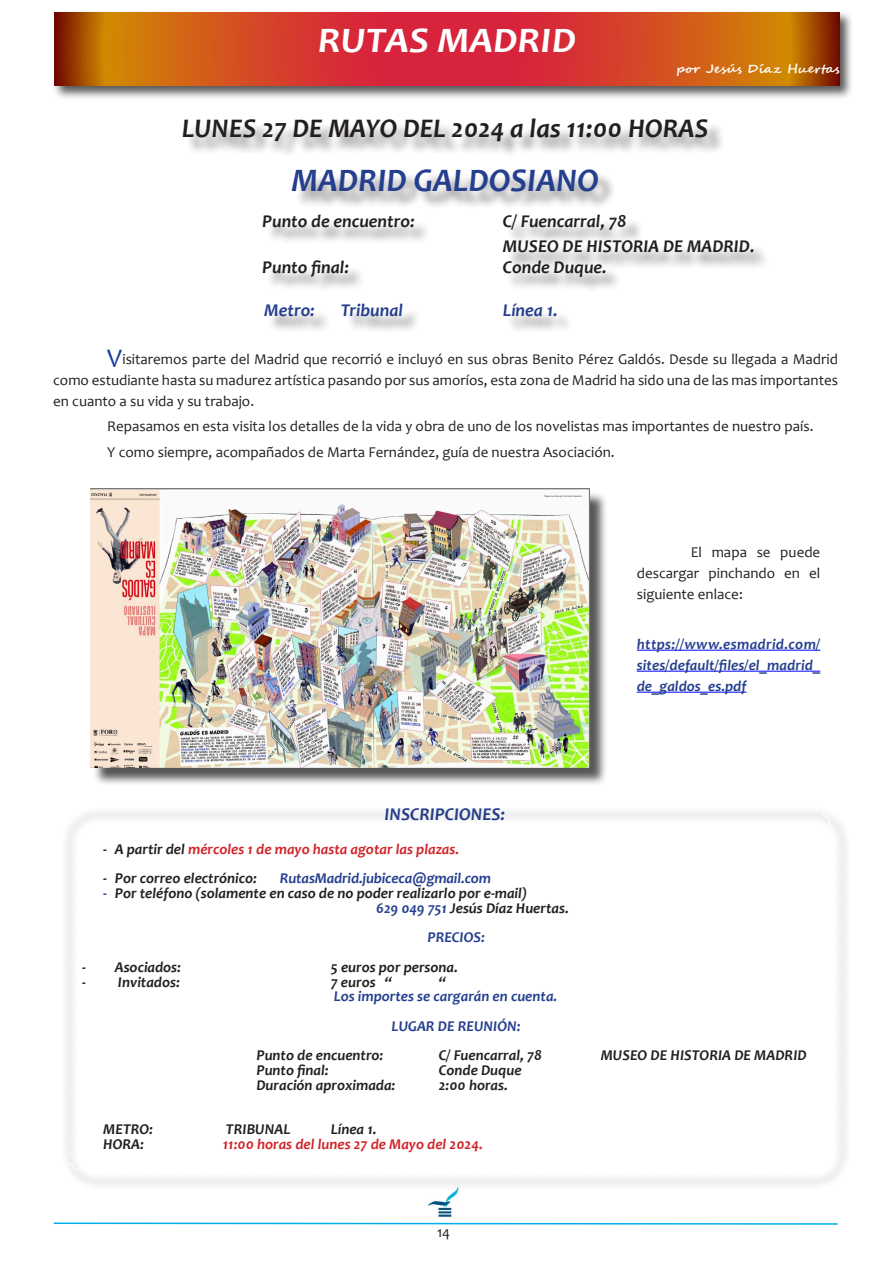
<style>
.page{position:relative;width:893px;height:1263px;background:#fff}
.page>*{position:absolute;margin:0;border:0;box-sizing:border-box;transform-origin:0 0}
.t1{font:italic 700 36px "Candara";color:#fff;scale:1.1 1}
.Normal__Web{font:italic 700 33px "Candara";color:#253f8e}
.Normal__Web-2{font:italic 700 27px "Candara";color:#231f20}
.Normal__Web-3{font:italic 700 18px "Candara";color:#231f20}
.Normal__Web-4{font:italic 700 18px "Candara";color:#253f8e}
.No_Spacing{font:italic 700 18px "Candara";color:#253f8e}
.No_Spacing-2{font:15px/21px "Candara";color:#231f20;text-align:justify}
.No_Spacing-3{font:italic 700 15px "Candara";color:#231f20}
.No_Spacing-4{font:italic 700 15px/21px "Candara";color:#253f8e;text-align:justify}
.No_Spacing-5{font:italic 700 15px "Candara";color:#d1232a}
.t2{font:700 12px "Segoe Script";color:#fff;scale:1.1 1}
.s1{font-size:27px;color:#173d9f}
.s2{color:#231f20}
.s3{color:#253f8e}
</style>
<div class="page">
<svg style="left:53px;top:1222px;width:785px;height:3px"></svg>
<img style="left:428px;top:1191px;width:30px;height:27px">
<div style="left:52px;top:11px;width:802px;height:89px;background:#231f20;opacity:.75"></div>
<svg style="left:54px;top:13px;width:786px;height:73px;background:#ce4721"></svg>
<div style="left:186px;top:121px;width:585px;height:213px;background:#231f20;opacity:.5"></div>
<div style="left:93px;top:491px;width:515px;height:295px;background:#231f20;opacity:.75"></div>
<img style="left:91px;top:488px;width:498px;height:279px">
<hr style="left:637px;top:650px;width:183px;height:1px;background:#00f">
<hr style="left:637px;top:671px;width:183px;height:1px;background:#00f">
<hr style="left:637px;top:692px;width:109px;height:1px;background:#00f">
<p class="t1" style="left:318px;top:18px;width:236px">RUTAS MADRID</p>
<p class="t2" style="left:677px;top:59px;width:150px">por Jesús Díaz Huertas</p>
<p class="Normal__Web-2" style="left:182px;top:112px;width:528px">LUNES 27 DE MAYO DEL 2024 a las 11:00 HORAS</p>
<p class="Normal__Web" style="left:291px;top:160px;width:309px">MADRID GALDOSIANO</p>
<p class="Normal__Web-3" style="left:262px;top:210px;width:154px">Punto de encuentro:</p>
<p class="Normal__Web-3" style="left:503px;top:210px;width:125px">C/ Fuencarral, 78</p>
<p class="Normal__Web-3" style="left:503px;top:236px;width:253px">MUSEO DE HISTORIA DE MADRID.</p>
<p class="Normal__Web-3" style="left:262px;top:257px;width:88px">Punto final:</p>
<p class="Normal__Web-3" style="left:503px;top:257px;width:105px">Conde Duque.</p>
<p class="Normal__Web-4" style="left:264px;top:299px;width:52px">Metro:</p>
<p class="Normal__Web-4" style="left:341px;top:299px;width:64px">Tribunal</p>
<p class="Normal__Web-4" style="left:503px;top:299px;width:56px">Línea 1.</p>
<p class="No_Spacing-2" style="left:53px;top:349px;width:786px;text-indent:54px"><span class="s1">V</span>isitaremos parte del Madrid que recorrió e incluyó en sus obras Benito Pérez Galdós. Desde su llegada a Madrid como estudiante hasta su madurez artística pasando por sus amoríos, esta zona de Madrid ha sido una de las mas importantes en cuanto a su vida y su trabajo.</p>
<p class="No_Spacing-2" style="left:107px;top:416px;width:708px">Repasamos en esta visita los detalles de la vida y obra de uno de los novelistas mas importantes de nuestro país.</p>
<p class="No_Spacing-2" style="left:107px;top:441px;width:509px">Y como siempre, acompañados de Marta Fernández, guía de nuestra Asociación.</p>
<p class="No_Spacing-2" style="left:637px;top:541px;width:185px;text-indent:54px">El mapa se puede descargar pinchando en el siguiente enlace:</p>
<p class="No_Spacing-4" style="left:637px;top:634px;width:185px">https://www.esmadrid.com/ sites/default/files/el_madrid_ de_galdos_es.pdf</p>
<p class="No_Spacing" style="left:384px;top:803px;width:122px">INSCRIPCIONES:</p>
<p class="No_Spacing-5" style="left:103px;top:840px;width:357px"><span class="s2">- A partir del</span> mércoles 1 de mayo hasta agotar las plazas.</p>
<p class="No_Spacing-3" style="left:103px;top:869px;width:155px">- Por correo electrónico:</p>
<p class="No_Spacing-4" style="left:280px;top:868px;width:213px">RutasMadrid.jubiceca@gmail.com</p>
<p class="No_Spacing-3" style="left:103px;top:884px;width:425px"><span class="s3">-</span> Por teléfono (solamente en caso de no poder realizarlo por e-mail)</p>
<p class="No_Spacing-3" style="left:376px;top:899px;width:194px"><span class="s3">629 049 751</span> Jesús Díaz Huertas.</p>
<p class="No_Spacing-4" style="left:427px;top:927px;width:59px">PRECIOS:</p>
<p class="No_Spacing-3" style="left:82px;top:958px;width:100px">- Asociados:</p>
<p class="No_Spacing-3" style="left:331px;top:958px;width:129px">5 euros por persona.</p>
<p class="No_Spacing-3" style="left:82px;top:973px;width:99px">- Invitados:</p>
<p class="No_Spacing-3" style="left:331px;top:973px;width:63px">7 euros “</p>
<p class="No_Spacing-3" style="left:439px;top:973px;width:9px">“</p>
<p class="No_Spacing-4" style="left:334px;top:986px;width:225px">Los importes se cargarán en cuenta.</p>
<p class="No_Spacing-4" style="left:392px;top:1015px;width:131px">LUGAR DE REUNIÓN:</p>
<p class="No_Spacing-3" style="left:256px;top:1046px;width:128px">Punto de encuentro:</p>
<p class="No_Spacing-3" style="left:439px;top:1046px;width:105px">C/ Fuencarral, 78</p>
<p class="No_Spacing-3" style="left:601px;top:1046px;width:207px">MUSEO DE HISTORIA DE MADRID</p>
<p class="No_Spacing-3" style="left:256px;top:1061px;width:74px">Punto final:</p>
<p class="No_Spacing-3" style="left:439px;top:1061px;width:84px">Conde Duque</p>
<p class="No_Spacing-3" style="left:256px;top:1076px;width:140px">Duración aproximada:</p>
<p class="No_Spacing-3" style="left:439px;top:1076px;width:71px">2:00 horas.</p>
<p class="No_Spacing-3" style="left:103px;top:1120px;width:51px">METRO:</p>
<p class="No_Spacing-3" style="left:226px;top:1120px;width:66px">TRIBUNAL</p>
<p class="No_Spacing-3" style="left:331px;top:1120px;width:47px">Línea 1.</p>
<p class="No_Spacing-3" style="left:103px;top:1135px;width:42px">HORA:</p>
<p class="No_Spacing-5" style="left:223px;top:1135px;width:262px">11:00 horas del lunes 27 de Mayo del 2024.</p>
<p class="No_Spacing-2" style="left:437px;top:1222px;width:15px">14</p>
</div>
